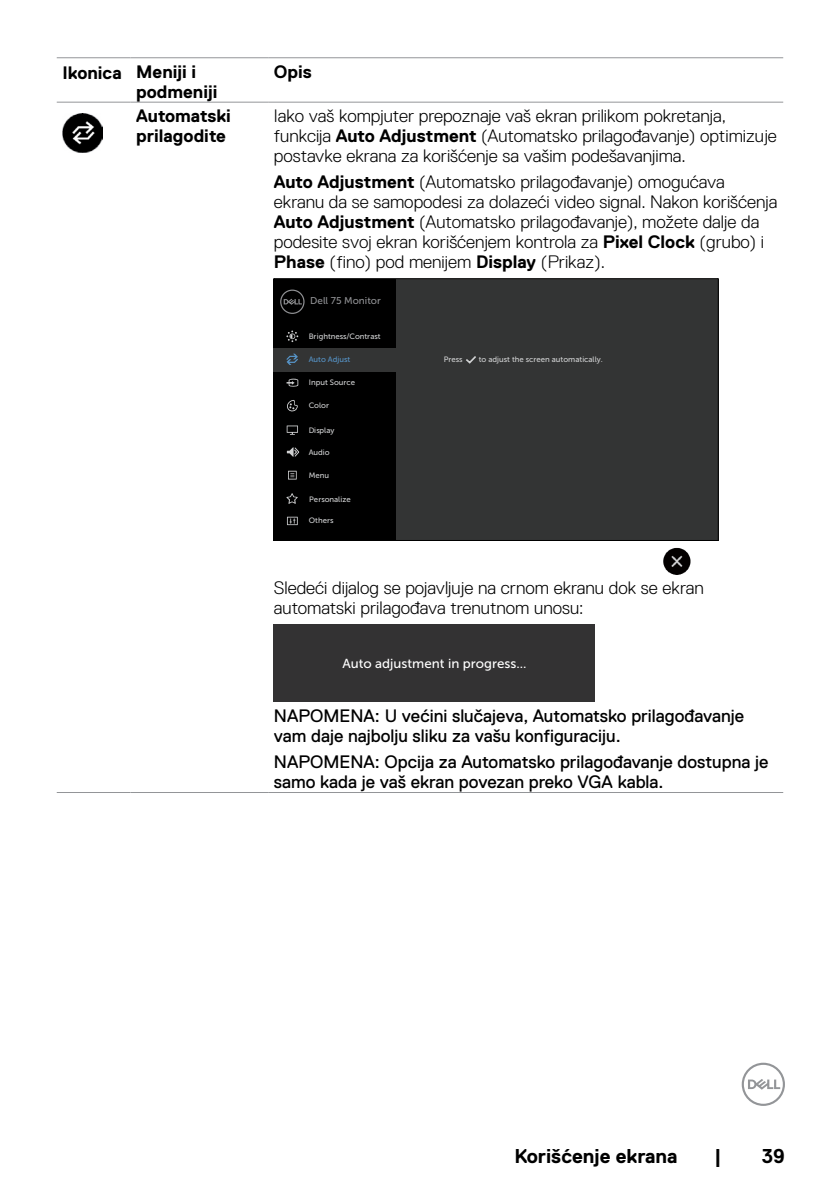
<style>
.page{position:relative;width:840px;height:1191px;background:#fff}
.page>*{position:absolute;margin:0;border:0;box-sizing:border-box;transform-origin:0 0}
.t1{font:700 20px "Dell Replica";color:#000}
.t2{font:300 18px/20px "Dell Replica";color:#000}
.t3{font:18px/20px "Dell Replica";color:#000}
.t4{font:700 18px/19.4px "Dell Replica";color:#000}
.t5{font:13px "Museo Sans For Dell 500";color:#fff}
.t6{font:9.8px "Museo Sans For Dell 500";color:#8f9093}
.t7{font:7.8px "Museo Sans For Dell 500";color:#d0d1d2}
.t8{font:7.8px "Museo Sans For Dell 500";color:#5693c6}
.s1{font-weight:700}
</style>
<div class="page">
<svg style="left:741px;top:1062px;width:43px;height:44px"></svg>
<hr style="left:57px;top:57px;width:73px;height:1px;background:#939598">
<hr style="left:130px;top:57px;width:138px;height:1px;background:#939598">
<hr style="left:268px;top:57px;width:514px;height:1px;background:#939598">
<hr style="left:57px;top:102px;width:73px;height:1px;background:#939598">
<hr style="left:130px;top:102px;width:138px;height:1px;background:#939598">
<hr style="left:268px;top:102px;width:514px;height:1px;background:#939598">
<hr style="left:57px;top:792px;width:73px;height:1px;background:#939598">
<hr style="left:130px;top:792px;width:138px;height:1px;background:#939598">
<hr style="left:268px;top:792px;width:514px;height:1px;background:#939598">
<img style="left:62px;top:113px;width:40px;height:40px">
<div style="left:274px;top:279px;width:443px;height:261px;background:#333434"></div>
<div style="left:274px;top:279px;width:122px;height:261px;background:#000"></div>
<div style="left:274px;top:348px;width:122px;height:23px;background:#333434"></div>
<svg style="left:286px;top:330px;width:12px;height:12px"></svg>
<svg style="left:286px;top:379px;width:12px;height:8px"></svg>
<svg style="left:287px;top:400px;width:11px;height:12px"></svg>
<svg style="left:286px;top:425px;width:12px;height:10px"></svg>
<svg style="left:288px;top:471px;width:8px;height:8px"></svg>
<svg style="left:287px;top:517px;width:10px;height:8px"></svg>
<svg style="left:280px;top:289px;width:24px;height:25px"></svg>
<svg style="left:287px;top:447px;width:13px;height:10px"></svg>
<svg style="left:286px;top:493px;width:12px;height:11px"></svg>
<img style="left:663px;top:548px;width:26px;height:26px">
<svg style="left:466px;top:356px;width:10px;height:8px"></svg>
<svg style="left:286px;top:354px;width:12px;height:11px"></svg>
<div style="left:274px;top:624px;width:320px;height:78px;background:#333233"></div>
<p class="t4" style="left:136px;top:62px;width:83px;text-indent:-74px">Ikonica Meniji i podmeniji</p>
<p class="t4" style="left:274px;top:62px;width:39px">Opis</p>
<p class="t4" style="left:136px;top:106px;width:96px;line-height:20px">Automatski prilagodite</p>
<p class="t2" style="left:274px;top:106px;width:504px">Iako vaš kompjuter prepoznaje vaš ekran prilikom pokretanja, funkcija <span class="s1">Auto Adjustment</span> (Automatsko prilagođavanje) optimizuje postavke ekrana za korišćenje sa vašim podešavanjima.</p>
<p class="t2" style="left:274px;top:172px;width:505px"><span class="s1">Auto Adjustment</span> (Automatsko prilagođavanje) omogućava ekranu da se samopodesi za dolazeći video signal. Nakon korišćenja <span class="s1">Auto Adjustment</span> (Automatsko prilagođavanje), možete dalje da podesite svoj ekran korišćenjem kontrola za <span class="s1">Pixel Clock</span> (grubo) i <span class="s1">Phase</span> (fino) pod menijem <span class="s1">Display</span> (Prikaz).</p>
<p class="t6" style="left:310px;top:296px;width:72px">Dell 75 Monitor</p>
<p class="t7" style="left:308px;top:332px;width:73px">Brightness/Contrast</p>
<p class="t8" style="left:308px;top:354px;width:43px">Auto Adjust</p>
<p class="t7" style="left:443px;top:355px;width:20px">Press</p>
<p class="t7" style="left:478px;top:355px;width:125px">to adjust the screen automatically.</p>
<p class="t7" style="left:308px;top:378px;width:48px">Input Source</p>
<p class="t7" style="left:308px;top:401px;width:22px">Color</p>
<p class="t7" style="left:308px;top:426px;width:27px">Display</p>
<p class="t7" style="left:308px;top:448px;width:23px">Audio</p>
<p class="t7" style="left:308px;top:470px;width:22px">Menu</p>
<p class="t7" style="left:309px;top:494px;width:43px">Personalize</p>
<p class="t7" style="left:308px;top:516px;width:26px">Others</p>
<p class="t2" style="left:274px;top:578px;width:431px">Sledeći dijalog se pojavljuje na crnom ekranu dok se ekran automatski prilagođava trenutnom unosu:</p>
<p class="t5" style="left:342px;top:656px;width:185px">Auto adjustment in progress...</p>
<p class="t3" style="left:274px;top:706px;width:471px">NAPOMENA: U većini slučajeva, Automatsko prilagođavanje vam daje najbolju sliku za vašu konfiguraciju.</p>
<p class="t3" style="left:274px;top:752px;width:496px">NAPOMENA: Opcija za Automatsko prilagođavanje dostupna je samo kada je vaš ekran povezan preko VGA kabla.</p>
<p class="t1" style="left:514px;top:1144px;width:164px">Korišćenje ekrana</p>
<p class="t1" style="left:713px;top:1144px;width:9px">|</p>
<p class="t1" style="left:761px;top:1144px;width:25px">39</p>
</div>
